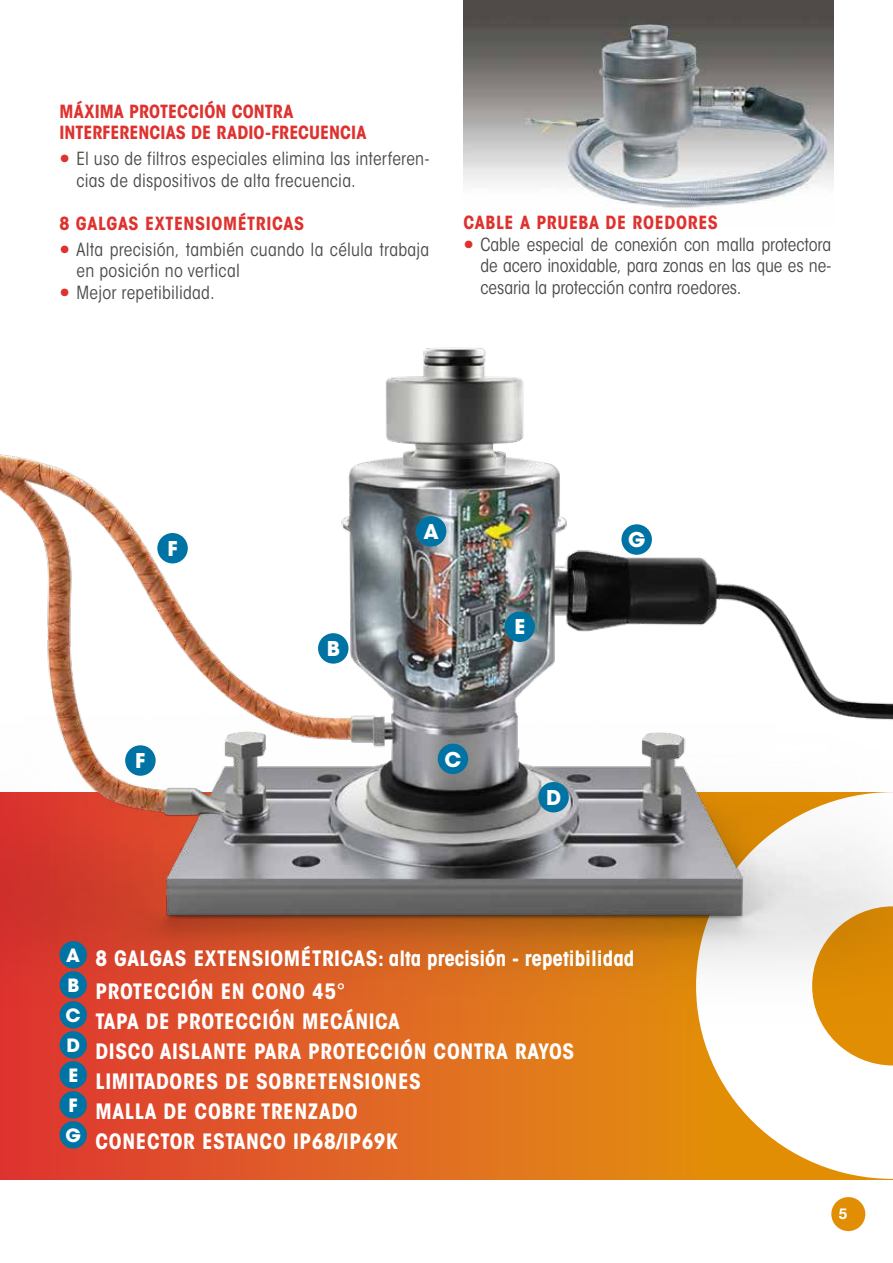
<style>
.page{position:relative;width:893px;height:1263px;background:#fff}
.page>*{position:absolute;margin:0;border:0;box-sizing:border-box;transform-origin:0 0}
.t1{font:700 condensed 21px/30px "ITC Avant Garde Std";letter-spacing:.03em;color:#fff}
.t2{font:700 20.25px "ITC Avant Garde Std";color:#fff}
.t3{font:condensed 18px/21.6px "ITC Avant Garde Std";letter-spacing:.01em;color:#4a4a49}
.t4{font:700 condensed 18px/21.6px "ITC Avant Garde Std";letter-spacing:.01em;color:#de322f}
.t5{font:700 condensed 18px "ITC Avant Garde Std";letter-spacing:.035em;color:#de322f}
.t6{font:700 condensed 18px "ITC Avant Garde Std";letter-spacing:.03em;color:#de322f}
.t7{font:700 15px "Helvetica Neue LT Std";color:#fff}
.s1{font-weight:700;font-size:21px;color:#de322f}
</style>
<div class="page">
<svg style="left:1px;top:1042px;width:695px;height:137px;background:#df6323"></svg>
<svg style="left:696px;top:1042px;width:197px;height:137px"></svg>
<img style="left:463px;top:0;width:370px;height:208px">
<img style="left:0;top:792px;width:1px;height:387px">
<img style="left:0;top:347px;width:893px;height:695px">
<div style="left:60px;top:941px;width:27px;height:27px;background:#0073a5;border-radius:50%"></div>
<div style="left:60px;top:971px;width:27px;height:27px;background:#0073a5;border-radius:50%"></div>
<div style="left:60px;top:1001px;width:27px;height:27px;background:#0073a5;border-radius:50%"></div>
<div style="left:60px;top:1031px;width:27px;height:27px;background:#0073a5;border-radius:50%"></div>
<div style="left:60px;top:1061px;width:27px;height:27px;background:#0073a5;border-radius:50%"></div>
<div style="left:60px;top:1091px;width:27px;height:27px;background:#0073a5;border-radius:50%"></div>
<div style="left:60px;top:1121px;width:27px;height:27px;background:#0073a5;border-radius:50%"></div>
<div style="left:416px;top:516px;width:30px;height:30px;background:#0073a5;border-radius:50%"></div>
<div style="left:621px;top:524px;width:31px;height:31px;background:#0073a5;border-radius:50%"></div>
<div style="left:504px;top:611px;width:31px;height:31px;background:#0073a5;border-radius:50%"></div>
<div style="left:318px;top:633px;width:30px;height:31px;background:#0073a5;border-radius:50%"></div>
<div style="left:157px;top:533px;width:31px;height:30px;background:#0073a5;border-radius:50%"></div>
<div style="left:125px;top:745px;width:31px;height:31px;background:#0073a5;border-radius:50%"></div>
<div style="left:438px;top:744px;width:30px;height:30px;background:#0073a5;border-radius:50%"></div>
<div style="left:538px;top:782px;width:31px;height:30px;background:#0073a5;border-radius:50%"></div>
<div style="left:831px;top:1197px;width:34px;height:34px;background:#e28e04;border-radius:50%"></div>
<p class="t4" style="left:60px;top:100px;width:308px">MÁXIMA PROTECCIÓN CONTRA<br>INTERFERENCIAS DE RADIO-FRECUENCIA</p>
<p class="t3" style="left:77px;top:148px;width:354px;text-indent:-17px"><span class="s1">•</span> El uso de filtros especiales elimina las interferen&shy;cias de dispositivos de alta frecuencia.</p>
<p class="t5" style="left:60px;top:212px;width:246px">8 GALGAS EXTENSIOMÉTRICAS</p>
<p class="t3" style="left:77px;top:238px;width:354px;text-indent:-17px"><span class="s1">•</span> Alta precisión, también cuando la célula trabaja en posición no vertical</p>
<p class="t3" style="left:60px;top:282px;width:157px"><span class="s1">•</span> Mejor repetibilidad.</p>
<p class="t6" style="left:463px;top:211px;width:256px">CABLE A PRUEBA DE ROEDORES</p>
<p class="t3" style="left:480px;top:233px;width:352px;text-align:justify;text-indent:-17px"><span class="s1">•</span> Cable especial de conexión con malla protectora de acero inoxidable, para zonas en las que es ne&shy;cesaria la protección contra roedores.</p>
<p class="t2" style="left:167px;top:535px;width:12px">F</p>
<p class="t2" style="left:327px;top:635px;width:15px">B</p>
<p class="t2" style="left:423px;top:518px;width:17px">A</p>
<p class="t2" style="left:135px;top:748px;width:12px">F</p>
<p class="t2" style="left:445px;top:746px;width:18px">C</p>
<p class="t2" style="left:514px;top:614px;width:12px">E</p>
<p class="t2" style="left:546px;top:784px;width:17px">D</p>
<p class="t2" style="left:628px;top:527px;width:19px">G</p>
<p class="t1" style="left:66px;top:941px;width:569px;line-height:33px"><sup>A</sup> 8 GALGAS EXTENSIOMÉTRICAS: alta precisión - repetibilidad<br><sup>B</sup> PROTECCIÓN EN CONO 45°</p>
<p class="t1" style="left:65px;top:1006px;width:510px"><sup>C</sup> TAPA DE PROTECCIÓN MECÁNICA<br><sup>D</sup> DISCO AISLANTE PARA PROTECCIÓN CONTRA RAYOS<br><sup>E</sup> LIMITADORES DE SOBRETENSIONES<br><sup>F</sup> MALLA DE COBRE TRENZADO<br><sup>G</sup> CONECTOR ESTANCO IP68/IP69K</p>
<p class="t7" style="left:839px;top:1205px;width:10px">5</p>
</div>
